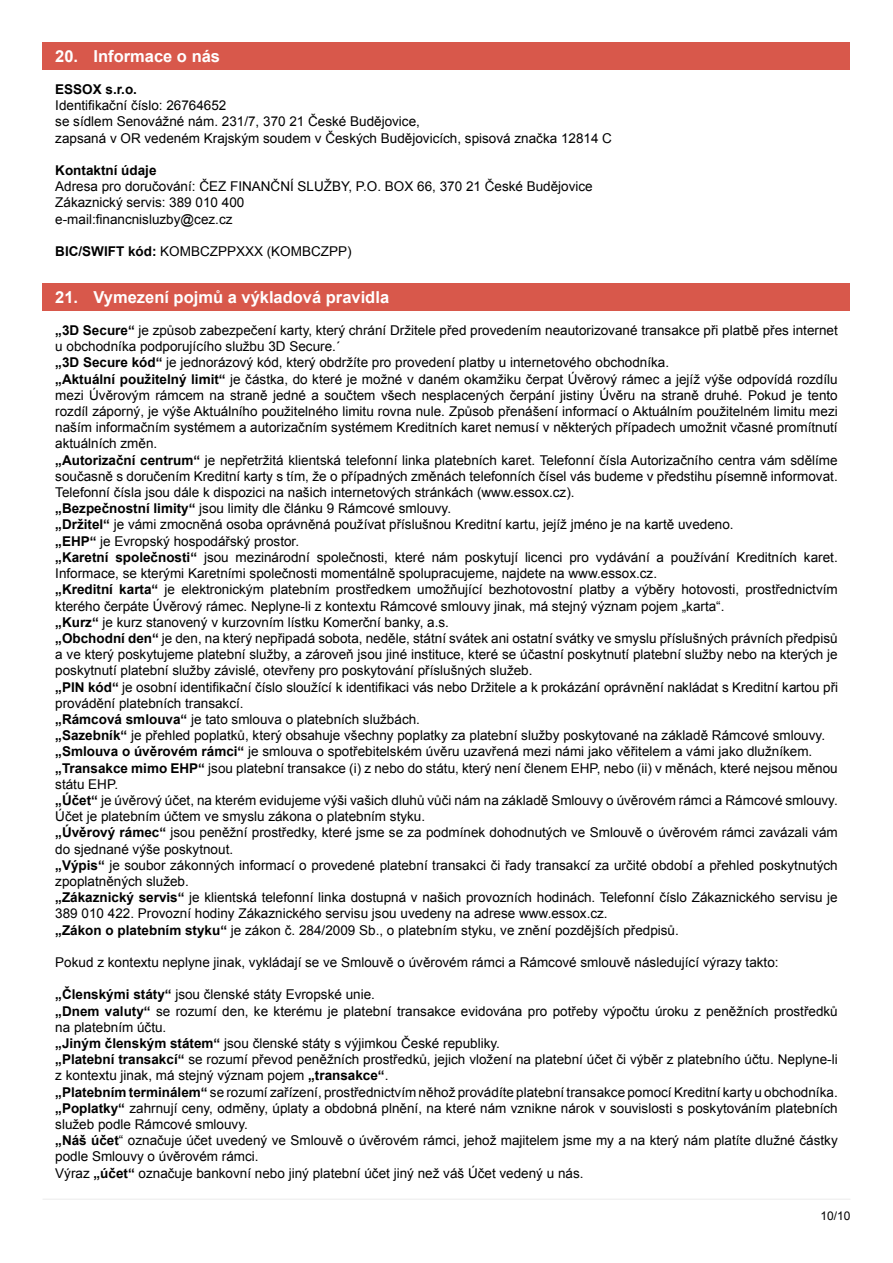
<style>
.page{position:relative;width:893px;height:1263px;background:#fff}
.page>*{position:absolute;margin:0;border:0;box-sizing:border-box;transform-origin:0 0}
.t1{font:700 16.5px "Arial";color:#fff}
.t2{font:13.5px/16.2px "Arial";color:#000}
.t3{font:700 13.5px "Arial";color:#000}
.t4{font:12px "Arial";color:#000}
.s1{font-weight:700}
</style>
<div class="page">
<hr style="left:43px;top:1198px;width:807px;height:2px;background:#ededed">
<div style="left:43px;top:43px;width:807px;height:27px;background:#d8584b"></div>
<div style="left:43px;top:284px;width:807px;height:27px;background:#d8584b"></div>
<p class="t1" style="left:55px;top:46px;width:166px">20. Informace o nás</p>
<p class="t3" style="left:55px;top:80px;width:83px">ESSOX s.r.o.</p>
<p class="t2" style="left:55px;top:97px;width:558px">Identifikační číslo: 26764652<br>se sídlem Senovážné nám. 231/7, 370 21 České Budějovice,<br>zapsaná v OR vedeném Krajským soudem v Českých Budějovicích, spisová značka 12814 C</p>
<p class="t3" style="left:55px;top:161px;width:103px">Kontaktní údaje</p>
<p class="t2" style="left:55px;top:178px;width:539px">Adresa pro doručování: ČEZ FINANČNÍ SLUŽBY, P.O. BOX 66, 370 21 České Budějovice<br>Zákaznický servis: 389 010 400<br>e-mail:financnisluzby@cez.cz</p>
<p class="t2" style="left:55px;top:243px;width:298px"><span class="s1">BIC/SWIFT kód:</span> KOMBCZPPXXX (KOMBCZPP)</p>
<p class="t1" style="left:55px;top:287px;width:335px">21. Vymezení pojmů a výkladová pravidla</p>
<p class="t2" style="left:55px;top:322px;width:784px"><span class="s1">„3D Secure“</span> je způsob zabezpečení karty, který chrání Držitele před provedením neautorizované transakce při platbě přes internet u obchodníka podporujícího službu 3D Secure.´<br><span class="s1">„3D Secure kód“</span> je jednorázový kód, který obdržíte pro provedení platby u internetového obchodníka.<br><span class="s1">„Aktuální použitelný limit“</span> je částka, do které je možné v daném okamžiku čerpat Úvěrový rámec a jejíž výše odpovídá rozdílu mezi Úvěrovým rámcem na straně jedné a součtem všech nesplacených čerpání jistiny Úvěru na straně druhé. Pokud je tento rozdíl záporný, je výše Aktuálního použitelného limitu rovna nule. Způsob přenášení informací o Aktuálním použitelném limitu mezi naším informačním systémem a autorizačním systémem Kreditních karet nemusí v některých případech umožnit včasné promítnutí aktuálních změn.<br><span class="s1">„Autorizační centrum“</span> je nepřetržitá klientská telefonní linka platebních karet. Telefonní čísla Autorizačního centra vám sdělíme současně s doručením Kreditní karty s tím, že o případných změnách telefonních čísel vás budeme v předstihu písemně informovat.<br>Telefonní čísla jsou dále k dispozici na našich internetových stránkách (www.essox.cz).<br><span class="s1">„Bezpečnostní limity“</span> jsou limity dle článku 9 Rámcové smlouvy.<br><span class="s1">„Držitel“</span> je vámi zmocněná osoba oprávněná používat příslušnou Kreditní kartu, jejíž jméno je na kartě uvedeno.<br><span class="s1">„EHP“</span> je Evropský hospodářský prostor.<br><span class="s1">„Karetní společnosti“</span> jsou mezinárodní společnosti, které nám poskytují licenci pro vydávání a používání Kreditních karet.<br>Informace, se kterými Karetními společnosti momentálně spolupracujeme, najdete na www.essox.cz.<br><span class="s1">„Kreditní karta“</span> je elektronickým platebním prostředkem umožňující bezhotovostní platby a výběry hotovosti, prostřednictvím kterého čerpáte Úvěrový rámec. Neplyne-li z kontextu Rámcové smlouvy jinak, má stejný význam pojem „karta“.<br><span class="s1">„Kurz“</span> je kurz stanovený v kurzovním lístku Komerční banky, a.s.<br><span class="s1">„Obchodní den“</span> je den, na který nepřipadá sobota, neděle, státní svátek ani ostatní svátky ve smyslu příslušných právních předpisů a ve který poskytujeme platební služby, a zároveň jsou jiné instituce, které se účastní poskytnutí platební služby nebo na kterých je poskytnutí platební služby závislé, otevřeny pro poskytování příslušných služeb.<br><span class="s1">„PIN kód“</span> je osobní identifikační číslo sloužící k identifikaci vás nebo Držitele a k prokázání oprávnění nakládat s Kreditní kartou při provádění platebních transakcí.<br><span class="s1">„Rámcová smlouva“</span> je tato smlouva o platebních službách.<br><span class="s1">„Sazebník“</span> je přehled poplatků, který obsahuje všechny poplatky za platební služby poskytované na základě Rámcové smlouvy. <span class="s1">„Smlouva o úvěrovém rámci“</span> je smlouva o spotřebitelském úvěru uzavřená mezi námi jako věřitelem a vámi jako dlužníkem. <span class="s1">„Transakce mimo EHP“</span> jsou platební transakce (i) z nebo do státu, který není členem EHP, nebo (ii) v měnách, které nejsou měnou státu EHP.<br><span class="s1">„Účet“</span> je úvěrový účet, na kterém evidujeme výši vašich dluhů vůči nám na základě Smlouvy o úvěrovém rámci a Rámcové smlouvy.<br>Účet je platebním účtem ve smyslu zákona o platebním styku.<br><span class="s1">„Úvěrový rámec“</span> jsou peněžní prostředky, které jsme se za podmínek dohodnutých ve Smlouvě o úvěrovém rámci zavázali vám do sjednané výše poskytnout.<br><span class="s1">„Výpis“</span> je soubor zákonných informací o provedené platební transakci či řady transakcí za určité období a přehled poskytnutých zpoplatněných služeb.<br><span class="s1">„Zákaznický servis“</span> je klientská telefonní linka dostupná v našich provozních hodinách. Telefonní číslo Zákaznického servisu je 389 010 422. Provozní hodiny Zákaznického servisu jsou uvedeny na adrese www.essox.cz.<br><span class="s1">„Zákon o platebním styku“</span> je zákon č. 284/2009 Sb., o platebním styku, ve znění pozdějších předpisů.</p>
<p class="t2" style="left:55px;top:954px;width:725px">Pokud z kontextu neplyne jinak, vykládají se ve Smlouvě o úvěrovém rámci a Rámcové smlouvě následující výrazy takto:</p>
<p class="t2" style="left:55px;top:987px;width:784px"><span class="s1">„Členskými státy“</span> jsou členské státy Evropské unie.<br><span class="s1">„Dnem valuty“</span> se rozumí den, ke kterému je platební transakce evidována pro potřeby výpočtu úroku z peněžních prostředků na platebním účtu.<br><span class="s1">„Jiným členským státem“</span> jsou členské státy s výjimkou České republiky.<br><span class="s1">„Platební transakcí“</span> se rozumí převod peněžních prostředků, jejich vložení na platební účet či výběr z platebního účtu. Neplyne-li z kontextu jinak, má stejný význam pojem <span class="s1">„transakce“</span>.<br><span class="s1">„Platebním terminálem“</span> se rozumí zařízení, prostřednictvím něhož provádíte platební transakce pomocí Kreditní karty u obchodníka. <span class="s1">„Poplatky“</span> zahrnují ceny, odměny, úplaty a obdobná plnění, na které nám vznikne nárok v souvislosti s poskytováním platebních služeb podle Rámcové smlouvy.<br><span class="s1">„Náš účet</span>“ označuje účet uvedený ve Smlouvě o úvěrovém rámci, jehož majitelem jsme my a na který nám platíte dlužné částky podle Smlouvy o úvěrovém rámci.<br>Výraz <span class="s1">„účet“</span> označuje bankovní nebo jiný platební účet jiný než váš Účet vedený u nás.</p>
<p class="t4" style="left:820px;top:1208px;width:32px">10/10</p>
</div>
